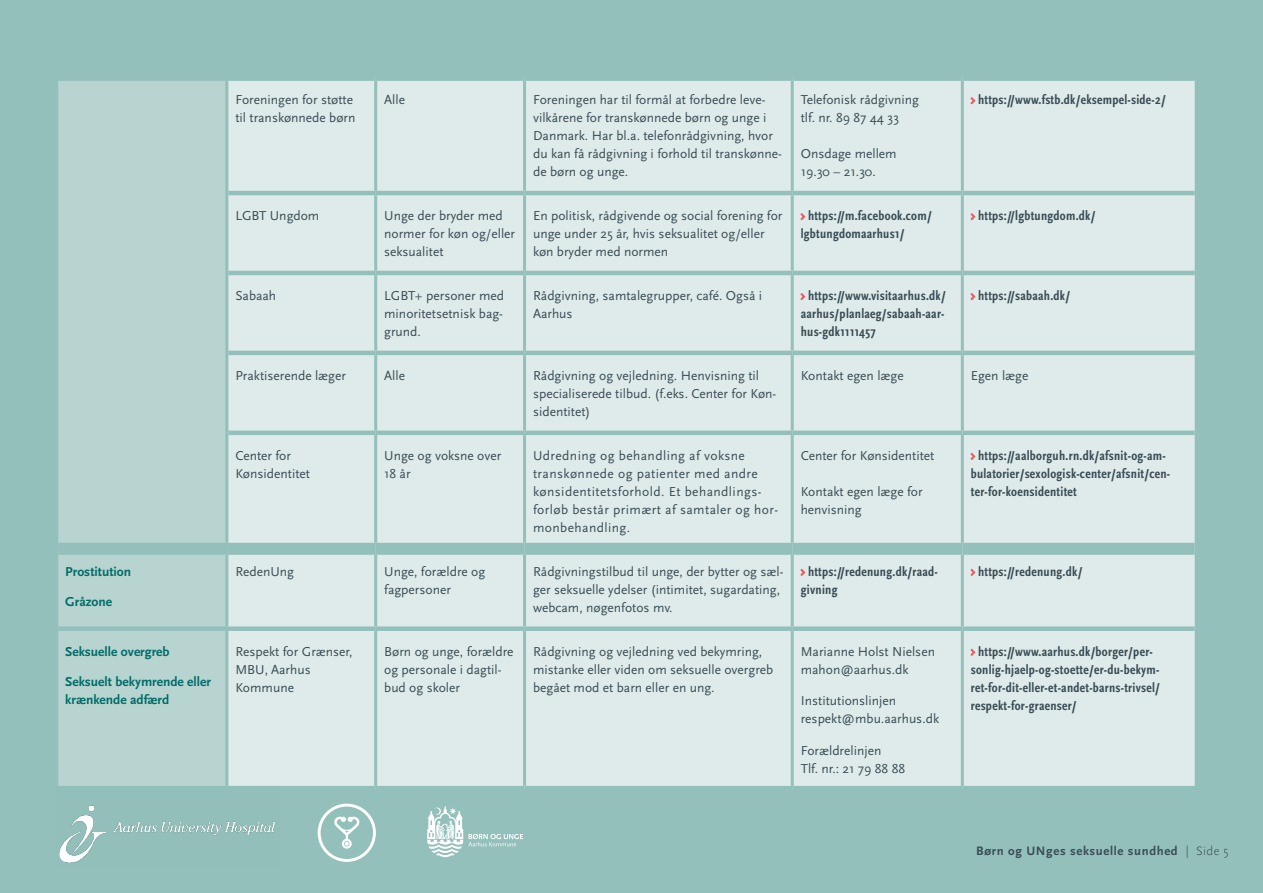
<style>
.page{position:relative;width:1263px;height:893px;background:#94c0bb}
.page>*{position:absolute;margin:0;border:0;box-sizing:border-box;transform-origin:0 0}
.t1{font:13.5px/18px "Scala Sans OT";color:#394c55}
.t2{font:700 condensed 13.5px/18px "Scala Sans OT";letter-spacing:.02em;color:#394c55}
.t3{font:13.5px/18px "Scala Sans OT";letter-spacing:.03em;color:#394c55}
.t4{font:700 13.5px/18px "Scala Sans OT";color:#006c68}
.t5{font:700 12.75px "Scala Sans OT";letter-spacing:.05em;color:#394c55}
.s1{font-weight:300}
</style>
<div class="page">
<div style="left:58px;top:81px;width:167px;height:704px;background:#b8d4d0"></div>
<div style="left:228px;top:81px;width:967px;height:705px;background:#dfebea"></div>
<hr style="left:374px;top:81px;width:3px;height:110px;background:#94c0bb">
<hr style="left:374px;top:195px;width:3px;height:76px;background:#94c0bb">
<hr style="left:523px;top:81px;width:3px;height:110px;background:#94c0bb">
<hr style="left:523px;top:195px;width:3px;height:76px;background:#94c0bb">
<hr style="left:791px;top:81px;width:3px;height:110px;background:#94c0bb">
<hr style="left:791px;top:195px;width:3px;height:76px;background:#94c0bb">
<hr style="left:961px;top:81px;width:3px;height:110px;background:#94c0bb">
<hr style="left:961px;top:195px;width:3px;height:76px;background:#94c0bb">
<hr style="left:374px;top:275px;width:3px;height:76px;background:#94c0bb">
<hr style="left:523px;top:275px;width:3px;height:76px;background:#94c0bb">
<hr style="left:791px;top:275px;width:3px;height:76px;background:#94c0bb">
<hr style="left:961px;top:275px;width:3px;height:76px;background:#94c0bb">
<hr style="left:374px;top:355px;width:3px;height:76px;background:#94c0bb">
<hr style="left:523px;top:355px;width:3px;height:76px;background:#94c0bb">
<hr style="left:791px;top:355px;width:3px;height:76px;background:#94c0bb">
<hr style="left:961px;top:355px;width:3px;height:76px;background:#94c0bb">
<hr style="left:374px;top:435px;width:3px;height:108px;background:#94c0bb">
<hr style="left:523px;top:435px;width:3px;height:108px;background:#94c0bb">
<hr style="left:791px;top:435px;width:3px;height:108px;background:#94c0bb">
<hr style="left:961px;top:435px;width:3px;height:108px;background:#94c0bb">
<hr style="left:374px;top:555px;width:3px;height:71px;background:#94c0bb">
<hr style="left:374px;top:631px;width:3px;height:155px;background:#94c0bb">
<hr style="left:523px;top:555px;width:3px;height:71px;background:#94c0bb">
<hr style="left:523px;top:631px;width:3px;height:155px;background:#94c0bb">
<hr style="left:791px;top:555px;width:3px;height:71px;background:#94c0bb">
<hr style="left:791px;top:631px;width:3px;height:155px;background:#94c0bb">
<hr style="left:961px;top:555px;width:3px;height:71px;background:#94c0bb">
<hr style="left:961px;top:631px;width:3px;height:155px;background:#94c0bb">
<hr style="left:228px;top:431px;width:148px;height:4px;background:#94c0bb">
<hr style="left:376px;top:431px;width:148px;height:4px;background:#94c0bb">
<hr style="left:524px;top:431px;width:268px;height:4px;background:#94c0bb">
<hr style="left:792px;top:431px;width:170px;height:4px;background:#94c0bb">
<hr style="left:962px;top:431px;width:233px;height:4px;background:#94c0bb">
<div style="left:58px;top:626px;width:169px;height:5px;background:#94c0bb"></div>
<div style="left:227px;top:626px;width:149px;height:5px;background:#94c0bb"></div>
<div style="left:376px;top:626px;width:148px;height:5px;background:#94c0bb"></div>
<div style="left:524px;top:626px;width:268px;height:5px;background:#94c0bb"></div>
<div style="left:792px;top:626px;width:170px;height:5px;background:#94c0bb"></div>
<div style="left:962px;top:626px;width:233px;height:5px;background:#94c0bb"></div>
<hr style="left:228px;top:351px;width:148px;height:4px;background:#94c0bb">
<hr style="left:376px;top:351px;width:148px;height:4px;background:#94c0bb">
<hr style="left:524px;top:351px;width:268px;height:4px;background:#94c0bb">
<hr style="left:792px;top:351px;width:170px;height:4px;background:#94c0bb">
<hr style="left:962px;top:351px;width:233px;height:4px;background:#94c0bb">
<hr style="left:228px;top:271px;width:148px;height:4px;background:#94c0bb">
<hr style="left:376px;top:271px;width:148px;height:4px;background:#94c0bb">
<hr style="left:524px;top:271px;width:268px;height:4px;background:#94c0bb">
<hr style="left:792px;top:271px;width:170px;height:4px;background:#94c0bb">
<hr style="left:962px;top:271px;width:233px;height:4px;background:#94c0bb">
<hr style="left:228px;top:191px;width:148px;height:4px;background:#94c0bb">
<hr style="left:376px;top:191px;width:148px;height:4px;background:#94c0bb">
<hr style="left:524px;top:191px;width:268px;height:4px;background:#94c0bb">
<hr style="left:792px;top:191px;width:170px;height:4px;background:#94c0bb">
<hr style="left:962px;top:191px;width:233px;height:4px;background:#94c0bb">
<div style="left:227px;top:543px;width:149px;height:12px;background:#94c0bb"></div>
<div style="left:376px;top:543px;width:148px;height:12px;background:#94c0bb"></div>
<div style="left:524px;top:543px;width:268px;height:12px;background:#94c0bb"></div>
<div style="left:792px;top:543px;width:170px;height:12px;background:#94c0bb"></div>
<div style="left:962px;top:543px;width:233px;height:12px;background:#94c0bb"></div>
<div style="left:58px;top:543px;width:169px;height:12px;background:#94c0bb"></div>
<svg style="left:970px;top:97px;width:5px;height:7px"></svg>
<svg style="left:800px;top:213px;width:5px;height:7px"></svg>
<svg style="left:970px;top:213px;width:5px;height:7px"></svg>
<svg style="left:800px;top:293px;width:5px;height:7px"></svg>
<svg style="left:970px;top:293px;width:5px;height:7px"></svg>
<svg style="left:970px;top:453px;width:5px;height:7px"></svg>
<svg style="left:800px;top:569px;width:5px;height:7px"></svg>
<svg style="left:970px;top:569px;width:5px;height:7px"></svg>
<svg style="left:970px;top:649px;width:5px;height:7px"></svg>
<img style="left:58px;top:785px;width:221px;height:78px">
<svg style="left:427px;top:806px;width:96px;height:51px"></svg>
<svg style="left:318px;top:804px;width:58px;height:58px"></svg>
<p class="t4" style="left:65px;top:562px;width:67px">Prostitution</p>
<p class="t4" style="left:65px;top:592px;width:48px">Gråzone</p>
<p class="t4" style="left:65px;top:642px;width:106px">Seksuelle overgreb</p>
<p class="t4" style="left:65px;top:672px;width:147px">Seksuelt bekymrende eller krænkende adfærd</p>
<p class="t1" style="left:235px;top:91px;width:122px">Foreningen for støtte til transkønnede børn</p>
<p class="t1" style="left:384px;top:91px;width:22px">Alle</p>
<p class="t1" style="left:533px;top:91px;width:250px">Foreningen har til formål at forbedre leve&shy;vilkårene for transkønnede børn og unge i Danmark. Har bl.a. telefonrådgivning, hvor du kan få rådgivning i forhold til transkønne&shy;de børn og unge.</p>
<p class="t1" style="left:801px;top:91px;width:120px">Telefonisk rådgivning</p>
<p class="t1" style="left:801px;top:109px;width:100px">tlf. nr. 89 87 44 33</p>
<p class="t1" style="left:801px;top:145px;width:97px">Onsdage mellem<br>19.30 – 21.30.</p>
<p class="t2" style="left:978px;top:91px;width:189px">https://www.fstb.dk/eksempel-side-2/</p>
<p class="t1" style="left:235px;top:207px;width:86px">LGBT Ungdom</p>
<p class="t1" style="left:384px;top:207px;width:132px">Unge der bryder med normer for køn og/eller seksualitet</p>
<p class="t1" style="left:533px;top:207px;width:251px">En politisk, rådgivende og social forening for unge under 25 år, hvis seksualitet og/eller køn bryder med normen</p>
<p class="t2" style="left:801px;top:207px;width:132px;text-indent:7px">https://m.facebook.com/ lgbtungdomaarhus1/</p>
<p class="t2" style="left:978px;top:207px;width:119px">https://lgbtungdom.dk/</p>
<p class="t1" style="left:235px;top:287px;width:42px">Sabaah</p>
<p class="t1" style="left:384px;top:287px;width:121px;text-align:justify">LGBT+ personer med minoritetsetnisk bag&shy;grund.</p>
<p class="t1" style="left:533px;top:287px;width:231px">Rådgivning, samtalegrupper, café. Også i<br>Aarhus</p>
<p class="t2" style="left:801px;top:287px;width:147px;text-align:justify;text-indent:7px">https://www.visitaarhus.dk/ aarhus/planlaeg/sabaah-aar&shy;hus-gdk1111457</p>
<p class="t2" style="left:978px;top:287px;width:94px">https://sabaah.dk/</p>
<p class="t1" style="left:235px;top:367px;width:112px">Praktiserende læger</p>
<p class="t1" style="left:384px;top:367px;width:22px">Alle</p>
<p class="t1" style="left:533px;top:367px;width:245px">Rådgivning og vejledning. Henvisning til specialiserede tilbud. (f.eks. Center for Køn&shy;sidentitet)</p>
<p class="t1" style="left:801px;top:367px;width:105px">Kontakt egen læge</p>
<p class="t1" style="left:971px;top:367px;width:59px">Egen læge</p>
<p class="t1" style="left:235px;top:447px;width:76px">Center for<br>Kønsidentitet</p>
<p class="t1" style="left:384px;top:447px;width:119px">Unge og voksne over<br>18 år</p>
<p class="t3" style="left:533px;top:447px;width:247px">Udredning og behandling af voksne transkønnede og patienter med andre kønsidentitetsforhold. Et behandlings&shy;forløb består primært af samtaler og hor&shy;monbehandling.</p>
<p class="t1" style="left:801px;top:447px;width:135px">Center for Kønsidentitet</p>
<p class="t2" style="left:971px;top:447px;width:201px;text-indent:7px">https://aalborguh.rn.dk/afsnit-og-am&shy;bulatorier/sexologisk-center/afsnit/cen&shy;ter-for-koensidentitet</p>
<p class="t1" style="left:801px;top:483px;width:123px">Kontakt egen læge for henvisning</p>
<p class="t1" style="left:235px;top:563px;width:60px">RedenUng</p>
<p class="t1" style="left:384px;top:563px;width:103px">Unge, forældre og fagpersoner</p>
<p class="t1" style="left:533px;top:563px;width:252px">Rådgivningstilbud til unge, der bytter og sæl&shy;ger seksuelle ydelser (intimitet, sugardating, webcam, nøgenfotos mv.</p>
<p class="t2" style="left:801px;top:563px;width:139px;text-indent:7px">https://redenung.dk/raad&shy;givning</p>
<p class="t2" style="left:978px;top:563px;width:106px">https://redenung.dk/</p>
<p class="t1" style="left:235px;top:642px;width:119px">Respekt for Grænser,<br>MBU, Aarhus<br>Kommune</p>
<p class="t1" style="left:384px;top:642px;width:131px">Børn og unge, forældre og personale i dagtil&shy;bud og skoler</p>
<p class="t1" style="left:533px;top:642px;width:242px">Rådgivning og vejledning ved bekymring, mistanke eller viden om seksuelle overgreb begået mod et barn eller en ung.</p>
<p class="t1" style="left:801px;top:642px;width:136px">Marianne Holst Nielsen</p>
<p class="t1" style="left:801px;top:660px;width:109px">mahon@aarhus.dk</p>
<p class="t1" style="left:801px;top:692px;width:97px">Institutionslinjen</p>
<p class="t1" style="left:801px;top:710px;width:140px">respekt@mbu.aarhus.dk</p>
<p class="t1" style="left:801px;top:741px;width:82px">Forældrelinjen</p>
<p class="t1" style="left:801px;top:759px;width:106px">Tlf. nr.: 21 79 88 88</p>
<p class="t2" style="left:971px;top:642px;width:191px;text-indent:7px">https://www.aarhus.dk/borger/per&shy;sonlig-hjaelp-og-stoette/er-du-bekym&shy;ret-for-dit-eller-et-andet-barns-trivsel/ respekt-for-graenser/</p>
<p class="t5" style="left:976px;top:844px;width:254px">Børn og UNges seksuelle sundhed <span class="s1">| Side 5</span></p>
</div>
